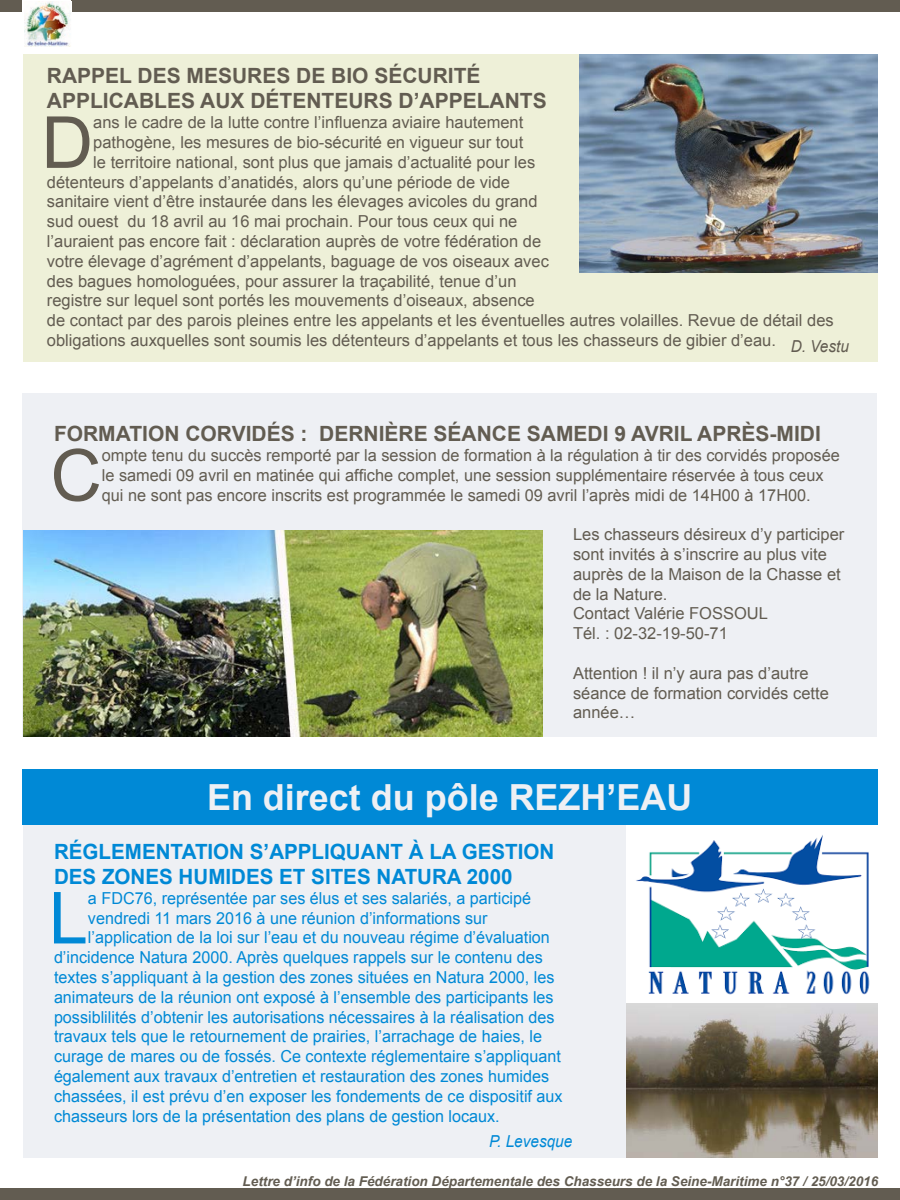
<style>
.page{position:relative;width:900px;height:1200px;background:#fff}
.page>*{position:absolute;margin:0;border:0;box-sizing:border-box;transform-origin:0 0}
.t1{font:71.85px "Arial";color:#625c51}
.t2{font:71.85px "Arial";color:#0089d6}
.t3{font:700 36px "Arial";color:#eef0f4}
.t4{font:700 21px/25.2px "Arial";color:#625c51}
.t5{font:700 21px/25.2px "Arial";color:#0089d6}
.t6{font:16.5px/19.8px "Arial";color:#625c51}
.t7{font:16.5px "Arial";color:#0089d6}
.t8{font:italic 16.5px "Arial";color:#0089d6;scale:.93 1}
.t9{font:italic 16.5px "Arial";color:#625c51;scale:.93 1}
.t10{font:italic 700 13.5px "Arial";color:#625c51}
</style>
<div class="page">
<div style="left:22px;top:393px;width:855px;height:343px;background:#eef0f4"></div>
<div style="left:0;top:0;width:900px;height:12px;background:#625c51"></div>
<div style="left:0;top:1188px;width:900px;height:12px;background:#625c51"></div>
<div style="left:22px;top:0;width:49px;height:48px;background:#fff"></div>
<img style="left:24px;top:2px;width:47px;height:44px">
<div style="left:23px;top:825px;width:855px;height:333px;background:#eef0f4"></div>
<div style="left:22px;top:769px;width:856px;height:56px;background:#0089d6"></div>
<img style="left:626px;top:825px;width:252px;height:333px">
<div style="left:23px;top:54px;width:855px;height:308px;background:#eef0d8"></div>
<img style="left:579px;top:54px;width:299px;height:219px">
<img style="left:23px;top:530px;width:520px;height:206px">
<p class="t4" style="left:47px;top:64px;width:501px">RAPPEL DES MESURES DE BIO SÉCURITÉ<br>APPLICABLES AUX DÉTENTEURS D’APPELANTS</p>
<p class="t1" style="left:41px;top:96px;width:53px">D</p>
<p class="t6" style="left:93px;top:113px;width:432px">ans le cadre de la lutte contre l’influenza aviaire hautement</p>
<p class="t6" style="left:93px;top:133px;width:432px">pathogène, les mesures de bio-sécurité en vigueur sur tout</p>
<p class="t6" style="left:93px;top:152px;width:444px">le territoire national, sont plus que jamais d’actualité pour les</p>
<p class="t6" style="left:47px;top:172px;width:465px">détenteurs d’appelants d’anatidés, alors qu’une période de vide</p>
<p class="t6" style="left:47px;top:192px;width:492px">sanitaire vient d’être instaurée dans les élevages avicoles du grand</p>
<p class="t6" style="left:47px;top:212px;width:472px">sud ouest du 18 avril au 16 mai prochain. Pour tous ceux qui ne</p>
<p class="t6" style="left:47px;top:232px;width:496px">l’auraient pas encore fait : déclaration auprès de votre fédération de</p>
<p class="t6" style="left:47px;top:251px;width:504px">votre élevage d’agrément d’appelants, baguage de vos oiseaux avec</p>
<p class="t6" style="left:47px;top:271px;width:471px">des bagues homologuées, pour assurer la traçabilité, tenue d’un</p>
<p class="t6" style="left:47px;top:291px;width:489px">registre sur lequel sont portés les mouvements d’oiseaux, absence</p>
<p class="t6" style="left:47px;top:311px;width:788px">de contact par des parois pleines entre les appelants et les éventuelles autres volailles. Revue de détail des</p>
<p class="t6" style="left:47px;top:331px;width:731px">obligations auxquelles sont soumis les détenteurs d’appelants et tous les chasseurs de gibier d’eau.</p>
<p class="t9" style="left:791px;top:336px;width:64px">D. Vestu</p>
<p class="t4" style="left:54px;top:422px;width:768px">FORMATION CORVIDÉS : DERNIÈRE SÉANCE SAMEDI 9 AVRIL APRÈS-MIDI</p>
<p class="t1" style="left:50px;top:428px;width:53px">C</p>
<p class="t6" style="left:102px;top:446px;width:740px">ompte tenu du succès remporté par la session de formation à la régulation à tir des corvidés proposée le samedi 09 avril en matinée qui affiche complet, une session supplémentaire réservée à tous ceux qui ne sont pas encore inscrits est programmée le samedi 09 avril l’après midi de 14H00 à 17H00.</p>
<p class="t6" style="left:573px;top:525px;width:273px">Les chasseurs désireux d’y participer sont invités à s’inscrire au plus vite auprès de la Maison de la Chasse et de la Nature.</p>
<p class="t6" style="left:573px;top:604px;width:197px">Contact Valérie FOSSOUL</p>
<p class="t6" style="left:573px;top:624px;width:156px">Tél. : 02-32-19-50-71</p>
<p class="t6" style="left:573px;top:663px;width:257px">Attention ! il n’y aura pas d’autre séance de formation corvidés cette année…</p>
<p class="t3" style="left:207px;top:774px;width:487px">En direct du pôle REZH’EAU</p>
<p class="t5" style="left:54px;top:840px;width:502px">RÉGLEMENTATION S’APPLIQUANT À LA GESTION<br>DES ZONES HUMIDES ET SITES NATURA 2000</p>
<p class="t2" style="left:49px;top:871px;width:41px">L</p>
<p class="t7" style="left:88px;top:887px;width:445px">a FDC76, représentée par ses élus et ses salariés, a participé</p>
<p class="t7" style="left:88px;top:907px;width:401px">vendredi 11 mars 2016 à une réunion d’informations sur</p>
<p class="t7" style="left:88px;top:927px;width:463px">l’application de la loi sur l’eau et du nouveau régime d’évaluation</p>
<p class="t7" style="left:54px;top:947px;width:490px">d’incidence Natura 2000. Après quelques rappels sur le contenu des</p>
<p class="t7" style="left:54px;top:966px;width:502px">textes s’appliquant à la gestion des zones situées en Natura 2000, les</p>
<p class="t7" style="left:54px;top:986px;width:501px">animateurs de la réunion ont exposé à l’ensemble des participants les</p>
<p class="t7" style="left:54px;top:1006px;width:502px">possiblilités d’obtenir les autorisations nécessaires à la réalisation des</p>
<p class="t7" style="left:54px;top:1026px;width:490px">travaux tels que le retournement de prairies, l’arrachage de haies, le</p>
<p class="t7" style="left:54px;top:1046px;width:508px">curage de mares ou de fossés. Ce contexte réglementaire s’appliquant</p>
<p class="t7" style="left:54px;top:1065px;width:497px">également aux travaux d’entretien et restauration des zones humides</p>
<p class="t7" style="left:54px;top:1085px;width:510px">chassées, il est prévu d’en exposer les fondements de ce dispositif aux</p>
<p class="t7" style="left:54px;top:1105px;width:447px">chasseurs lors de la présentation des plans de gestion locaux.</p>
<p class="t8" style="left:489px;top:1131px;width:91px">P. Levesque</p>
<p class="t10" style="left:243px;top:1172px;width:637px">Lettre d’info de la Fédération Départementale des Chasseurs de la Seine-Maritime n°37 / 25/03/2016</p>
</div>
